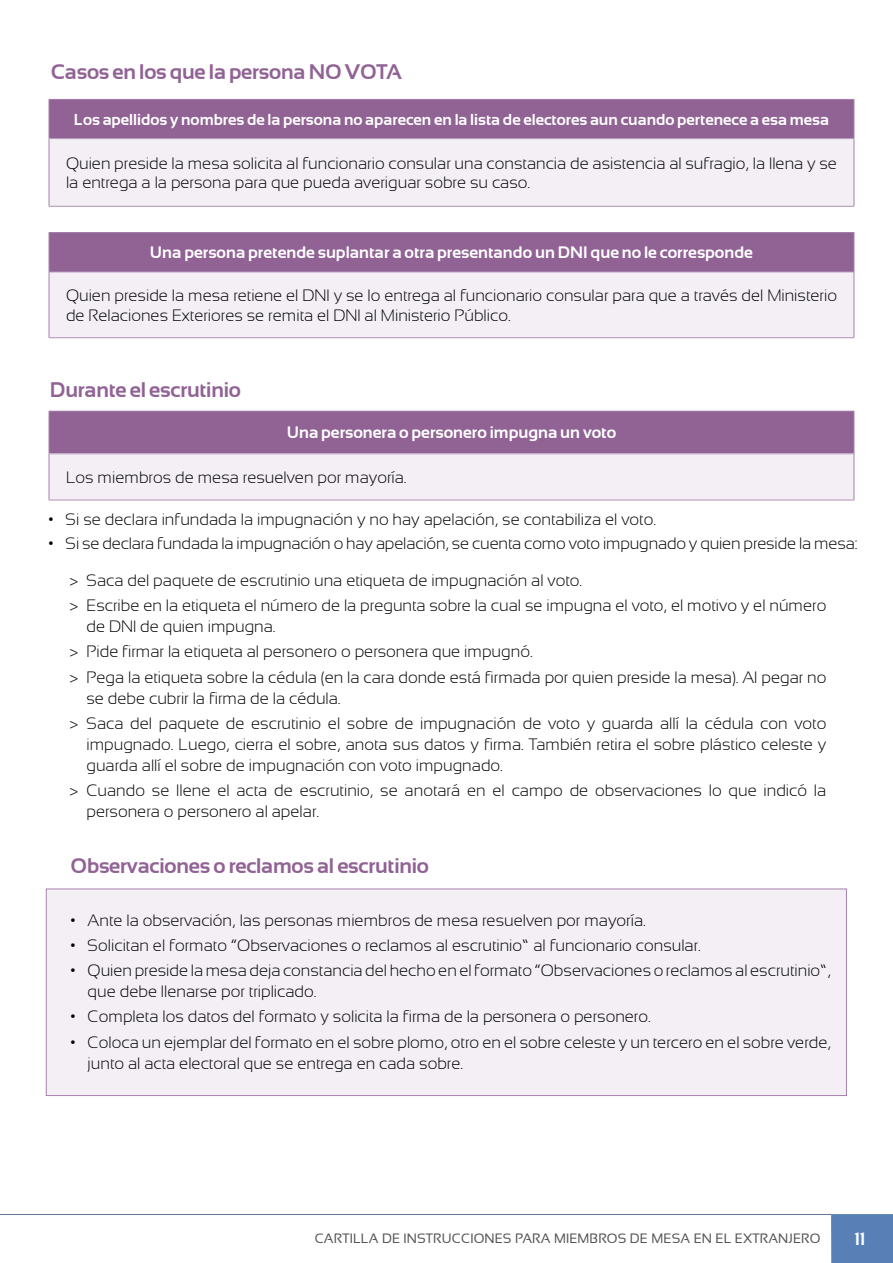
<style>
.page{position:relative;width:893px;height:1263px;background:#fff}
.page>*{position:absolute;margin:0;border:0;box-sizing:border-box;transform-origin:0 0}
.t1{font:700 21px "Sansation";letter-spacing:-.01em;color:#916395}
.t2{font:700 18px "Sansation";color:#fff}
.t3{font:300 16.5px/25.2px "Sansation";color:#000}
.t4{font:700 16.5px "Sansation";color:#fff}
.t5{font:700 15.75px "Sansation";color:#fff}
.t6{font:13.5px "Sansation";letter-spacing:.01em;color:#565655}
</style>
<div class="page">
<div style="left:831px;top:1214px;width:62px;height:49px;background:#5880b7"></div>
<hr style="left:0;top:1214px;width:831px;height:1px;background:#5e779c">
<div style="left:49px;top:99px;width:805px;height:40px;background:#916395"></div>
<div style="left:49px;top:139px;width:805px;height:67px;background:#f3eff5"></div>
<hr style="left:49px;top:100px;width:1px;height:39px;background:#a581aa">
<hr style="left:49px;top:139px;width:1px;height:67px;background:#a581aa">
<hr style="left:49px;top:99px;width:805px;height:1px;background:#a581aa">
<hr style="left:854px;top:100px;width:1px;height:39px;background:#a581aa">
<hr style="left:854px;top:139px;width:1px;height:67px;background:#a581aa">
<hr style="left:49px;top:138px;width:805px;height:1px;background:#b091b5">
<hr style="left:49px;top:206px;width:805px;height:1px;background:#b091b5">
<div style="left:49px;top:233px;width:805px;height:39px;background:#916395"></div>
<div style="left:49px;top:272px;width:805px;height:66px;background:#f3eff5"></div>
<hr style="left:49px;top:233px;width:1px;height:39px;background:#a581aa">
<hr style="left:49px;top:272px;width:1px;height:65px;background:#a581aa">
<hr style="left:49px;top:232px;width:805px;height:1px;background:#a581aa">
<hr style="left:854px;top:233px;width:1px;height:39px;background:#a581aa">
<hr style="left:854px;top:272px;width:1px;height:65px;background:#a581aa">
<hr style="left:49px;top:272px;width:805px;height:1px;background:#b091b5">
<hr style="left:49px;top:337px;width:805px;height:1px;background:#b091b5">
<div style="left:46px;top:888px;width:801px;height:208px;background:#f3eff5;border:1px solid #a581aa"></div>
<div style="left:49px;top:411px;width:805px;height:43px;background:#916395"></div>
<div style="left:49px;top:454px;width:805px;height:46px;background:#f3eff5"></div>
<hr style="left:49px;top:411px;width:1px;height:43px;background:#a581aa">
<hr style="left:49px;top:454px;width:1px;height:46px;background:#a581aa">
<hr style="left:49px;top:411px;width:805px;height:1px;background:#a581aa">
<hr style="left:854px;top:411px;width:1px;height:43px;background:#a581aa">
<hr style="left:854px;top:454px;width:1px;height:46px;background:#a581aa">
<hr style="left:49px;top:453px;width:805px;height:1px;background:#b091b5">
<hr style="left:49px;top:500px;width:805px;height:1px;background:#b091b5">
<p class="t1" style="left:51px;top:60px;width:353px">Casos en los que la persona NO VOTA</p>
<p class="t5" style="left:74px;top:110px;width:757px">Los apellidos y nombres de la persona no aparecen en la lista de electores aun cuando pertenece a esa mesa</p>
<p class="t3" style="left:66px;top:153px;width:772px;line-height:19.8px">Quien preside la mesa solicita al funcionario consular una constancia de asistencia al sufragio, la llena y se la entrega a la persona para que pueda averiguar sobre su caso.</p>
<p class="t4" style="left:150px;top:243px;width:604px">Una persona pretende suplantar a otra presentando un DNI que no le corresponde</p>
<p class="t3" style="left:66px;top:285px;width:772px;line-height:19.8px">Quien preside la mesa retiene el DNI y se lo entrega al funcionario consular para que a través del Ministerio de Relaciones Exteriores se remita el DNI al Ministerio Público.</p>
<p class="t1" style="left:50px;top:378px;width:193px">Durante el escrutinio</p>
<p class="t4" style="left:287px;top:423px;width:331px">Una personera o personero impugna un voto</p>
<p class="t3" style="left:66px;top:465px;width:342px">Los miembros de mesa resuelven por mayoría.</p>
<p class="t3" style="left:49px;top:507px;width:609px">• Si se declara infundada la impugnación y no hay apelación, se contabiliza el voto.</p>
<p class="t3" style="left:49px;top:531px;width:811px">• Si se declara fundada la impugnación o hay apelación, se cuenta como voto impugnado y quien preside la mesa:</p>
<p class="t3" style="left:69px;top:568px;width:758px">&gt; Saca del paquete de escrutinio una etiqueta de impugnación al voto.<br>&gt; Escribe en la etiqueta el número de la pregunta sobre la cual se impugna el voto, el motivo y el número</p>
<p class="t3" style="left:69px;top:614px;width:758px;text-indent:17px">de DNI de quien impugna.<br>&gt; Pide firmar la etiqueta al personero o personera que impugnó.<br>&gt; Pega la etiqueta sobre la cédula (en la cara donde está firmada por quien preside la mesa). Al pegar no</p>
<p class="t3" style="left:69px;top:685px;width:758px;text-indent:17px">se debe cubrir la firma de la cédula.<br>&gt; Saca del paquete de escrutinio el sobre de impugnación de voto y guarda allí la cédula con voto</p>
<p class="t3" style="left:86px;top:734px;width:741px;line-height:21px">impugnado. Luego, cierra el sobre, anota sus datos y firma. También retira el sobre plástico celeste y guarda allí el sobre de impugnación con voto impugnado.</p>
<p class="t3" style="left:86px;top:780px;width:741px;line-height:21px;text-indent:-17px">&gt; Cuando se llene el acta de escrutinio, se anotará en el campo de observaciones lo que indicó la personera o personero al apelar.</p>
<p class="t1" style="left:71px;top:853px;width:360px">Observaciones o reclamos al escrutinio</p>
<p class="t3" style="left:71px;top:907px;width:577px">• Ante la observación, las personas miembros de mesa resuelven por mayoría.</p>
<p class="t3" style="left:71px;top:932px;width:632px">• Solicitan el formato “Observaciones o reclamos al escrutinio” al funcionario consular.</p>
<p class="t3" style="left:88px;top:960px;width:745px;line-height:21px;text-indent:-17px">• Quien preside la mesa deja constancia del hecho en el formato “Observaciones o reclamos al escrutinio”, que debe llenarse por triplicado.</p>
<p class="t3" style="left:71px;top:1004px;width:582px">• Completa los datos del formato y solicita la firma de la personera o personero.</p>
<p class="t3" style="left:88px;top:1031px;width:745px;line-height:21px;text-indent:-17px">• Coloca un ejemplar del formato en el sobre plomo, otro en el sobre celeste y un tercero en el sobre verde, junto al acta electoral que se entrega en cada sobre.</p>
<p class="t6" style="left:315px;top:1231px;width:507px">CARTILLA DE INSTRUCCIONES PARA MIEMBROS DE MESA EN EL EXTRANJERO</p>
<p class="t2" style="left:854px;top:1228px;width:12px">11</p>
</div>
